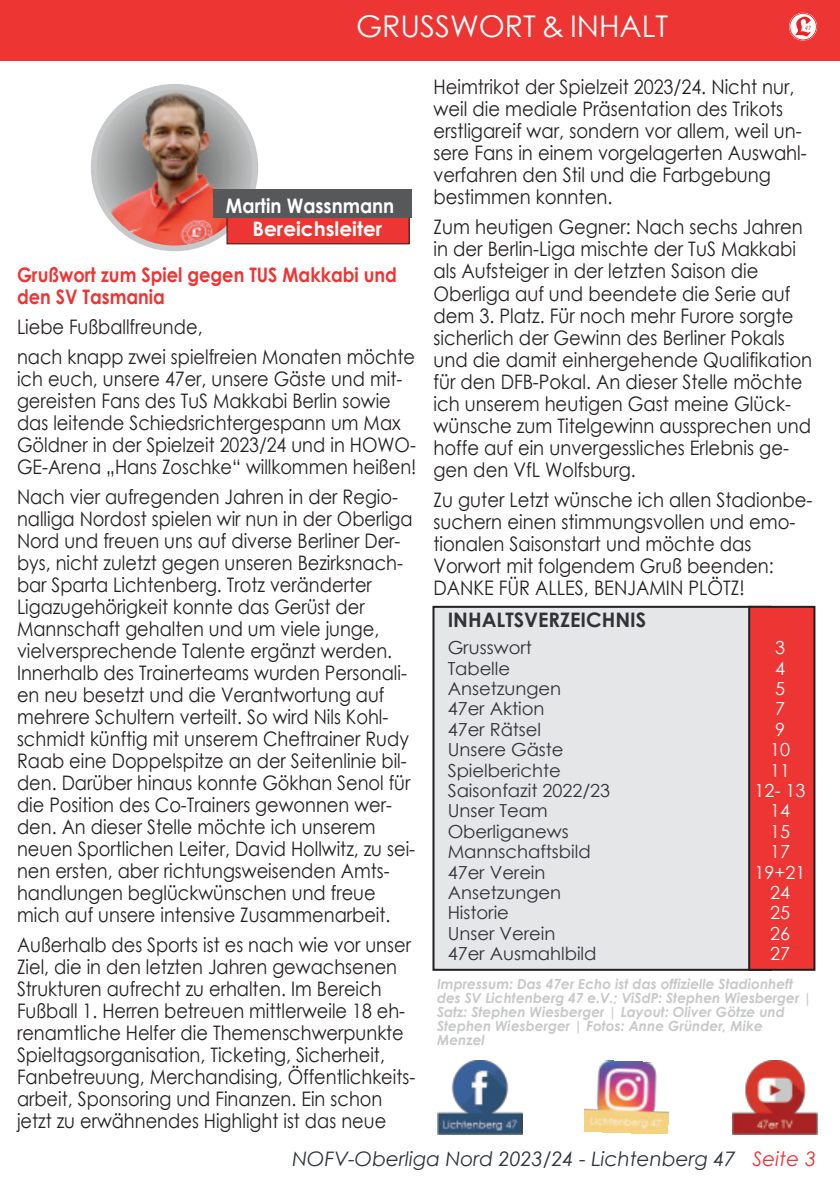
<style>
.page{position:relative;width:840px;height:1191px;background:#fff}
.page>*{position:absolute;margin:0;border:0;box-sizing:border-box;transform-origin:0 0}
.t1{font:30px "Century Gothic";color:#fff}
.t2{font:20px/22px "Century Gothic";color:#231f20;scale:.89 1}
.t3{font:20px/22px "Century Gothic";color:#231f20;scale:.9 1}
.t4{font:700 20px/22px "Century Gothic";color:#ed3533;scale:.89 1}
.t5{font:italic 20px "Century Gothic";color:#2f3336}
.t6{font:700 20px "Century Gothic";color:#2f3336}
.t7{font:700 20px "Century Gothic";color:#fff;scale:.92 1}
.t8{font:700 20px "Century Gothic";color:#fff}
.t9{font:18px/20.4px "Century Gothic";color:#2f3336}
.t10{font:18px/20.4px "Century Gothic";color:#fff;text-align:center}
.t11{font:italic 700 14px/14px "Century Gothic";color:#c7c8ca}
.s1{color:#ed3533}
</style>
<div class="page">
<div style="left:0;top:0;width:839px;height:61px;background:#ed3533"></div>
<img style="left:437px;top:1060px;width:85px;height:74px">
<img style="left:584px;top:1060px;width:85px;height:73px">
<img style="left:732px;top:1060px;width:84px;height:74px">
<img style="left:94px;top:87px;width:161px;height:161px;border-radius:50%">
<div style="left:91px;top:84px;width:167px;height:167px;border:6px solid #c7c8ca;border-radius:50%"></div>
<div style="left:227px;top:215px;width:182px;height:29px;background:#ed3533"></div>
<div style="left:433px;top:607px;width:337px;height:362px;background:#e5e6e8"></div>
<div style="left:432px;top:606px;width:339px;height:364px;border:2px solid #231f20"></div>
<div style="left:748px;top:607px;width:66px;height:362px;background:#ed3533"></div>
<div style="left:747px;top:606px;width:68px;height:364px;border:2px solid #231f20"></div>
<svg style="left:788px;top:12px;width:28px;height:29px"></svg>
<svg style="left:788px;top:13px;width:28px;height:27px"></svg>
<div style="left:213px;top:189px;width:199px;height:28px;background:#57585a"></div>
<h1 class="t1" style="left:356px;top:7px;width:313px">GRUSSWORT &amp; INHALT</h1>
<p class="t7" style="left:226px;top:193px;width:184px">Martin Wassnmann</p>
<p class="t8" style="left:252px;top:215px;width:131px">Bereichsleiter</p>
<p class="t4" style="left:17px;top:263px;width:428px">Grußwort zum Spiel gegen TUS Makkabi und den SV Tasmania</p>
<p class="t2" style="left:17px;top:311px;width:448px;line-height:30px">Liebe Fußballfreunde,<br>nach knapp zwei spielfreien Monaten möchte</p>
<p class="t2" style="left:17px;top:367px;width:450px">ich euch, unsere 47er, unsere Gäste und mit&shy;gereisten Fans des TuS Makkabi Berlin sowie das leitende Schiedsrichtergespann um Max Göldner in der Spielzeit 2023/24 und in HOWO-GE-Arena „Hans Zoschke“ willkommen heißen!</p>
<p class="t2" style="left:17px;top:485px;width:448px">Nach vier aufregenden Jahren in der Regio&shy;nalliga Nordost spielen wir nun in der Oberliga Nord und freuen uns auf diverse Berliner Der&shy;bys, nicht zuletzt gegen unseren Bezirksnach&shy;bar Sparta Lichtenberg. Trotz veränderter Ligazugehörigkeit konnte das Gerüst der Mannschaft gehalten und um viele junge, vielversprechende Talente ergänzt werden.<br>Innerhalb des Trainerteams wurden Personali&shy;en neu besetzt und die Verantwortung auf mehrere Schultern verteilt. So wird Nils Kohl&shy;schmidt künftig mit unserem Cheftrainer Rudy Raab eine Doppelspitze an der Seitenlinie bil&shy;den. Darüber hinaus konnte Gökhan Senol für die Position des Co-Trainers gewonnen wer&shy;den. An dieser Stelle möchte ich unserem neuen Sportlichen Leiter, David Hollwitz, zu sei&shy;nen ersten, aber richtungsweisenden Amts&shy;handlungen beglückwünschen und freue mich auf unsere intensive Zusammenarbeit.</p>
<p class="t2" style="left:17px;top:933px;width:449px">Außerhalb des Sports ist es nach wie vor unser Ziel, die in den letzten Jahren gewachsenen Strukturen aufrecht zu erhalten. Im Bereich Fußball 1. Herren betreuen mittlerweile 18 eh&shy;renamtliche Helfer die Themenschwerpunkte Spieltagsorganisation, Ticketing, Sicherheit, Fanbetreuung, Merchandising, Öffentlichkeits&shy;arbeit, Sponsoring und Finanzen. Ein schon jetzt zu erwähnendes Highlight ist das neue</p>
<p class="t3" style="left:433px;top:76px;width:416px">Heimtrikot der Spielzeit 2023/24. Nicht nur, weil die mediale Präsentation des Trikots erstligareif war, sondern vor allem, weil un&shy;sere Fans in einem vorgelagerten Auswahl&shy;verfahren den Stil und die Farbgebung bestimmen konnten.</p>
<p class="t3" style="left:433px;top:216px;width:422px">Zum heutigen Gegner: Nach sechs Jahren in der Berlin-Liga mischte der TuS Makkabi als Aufsteiger in der letzten Saison die Oberliga auf und beendete die Serie auf dem 3. Platz. Für noch mehr Furore sorgte sicherlich der Gewinn des Berliner Pokals und die damit einhergehende Qualifikation für den DFB-Pokal. An dieser Stelle möchte ich unserem heutigen Gast meine Glück&shy;wünsche zum Titelgewinn aussprechen und hoffe auf ein unvergessliches Erlebnis ge&shy;gen den VfL Wolfsburg.</p>
<p class="t3" style="left:433px;top:488px;width:422px">Zu guter Letzt wünsche ich allen Stadionbe&shy;suchern einen stimmungsvollen und emo&shy;tionalen Saisonstart und möchte das Vorwort mit folgendem Gruß beenden:<br>DANKE FÜR ALLES, BENJAMIN PLÖTZ!</p>
<p class="t6" style="left:447px;top:607px;width:200px">INHALTSVERZEICHNIS</p>
<p class="t9" style="left:447px;top:637px;width:164px">Grusswort<br>Tabelle<br>Ansetzungen<br>47er Aktion<br>47er Rätsel<br>Unsere Gäste<br>Spielberichte<br>Saisonfazit 2022/23<br>Unser Team<br>Oberliganews<br>Mannschaftsbild<br>47er Verein<br>Ansetzungen<br>Historie<br>Unser Verein<br>47er Ausmahlbild</p>
<p class="t10" style="left:754px;top:637px;width:52px">3<br>4<br>5<br>7<br>9<br>10<br>11<br>12- 13<br>14<br>15<br>17<br>19+21<br>24<br>25<br>26<br>27</p>
<p class="t11" style="left:437px;top:976px;width:376px">Impressum: Das 47er Echo ist das offizielle Stadionheft des SV Lichtenberg 47 e.V.; ViSdP: Stephen Wiesberger | Satz: Stephen Wiesberger | Layout: Oliver Götze und Stephen Wiesberger | Fotos: Anne Gründer, Mike Menzel</p>
<p class="t5" style="left:292px;top:1145px;width:525px">NOFV-Oberliga Nord 2023/24 - Lichtenberg 47 <span class="s1">Seite 3</span></p>
</div>
